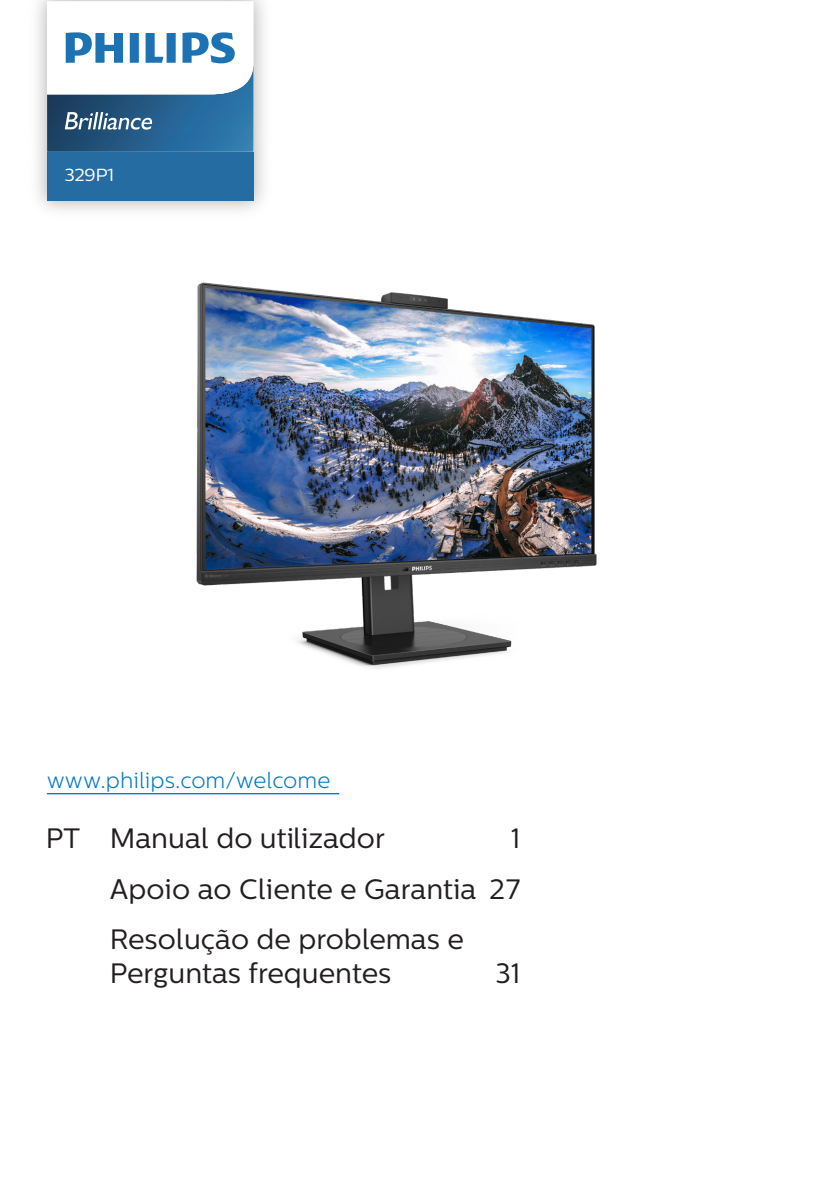
<style>
.page{position:relative;width:840px;height:1191px;background:#fff}
.page>*{position:absolute;margin:0;border:0;box-sizing:border-box;transform-origin:0 0}
.t1{font:28px/33.6px "Centrale Sans";color:#231f20}
.t2{font:300 22px "Centrale Sans";color:#0079c2}
.t3{font:17.4px "Centrale Sans";color:#fff}
</style>
<div class="page">
<hr style="left:47px;top:793px;width:292px;height:1px;background:#0082c5">
<img style="left:196px;top:282px;width:401px;height:386px">
<img style="left:37px;top:0;width:227px;height:126px">
<img style="left:37px;top:126px;width:227px;height:85px">
<div style="left:47px;top:152px;width:206px;height:48px;background:#246ca1"></div>
<svg style="left:47px;top:1px;width:206px;height:151px"></svg>
<p class="t3" style="left:65px;top:164px;width:51px">329P1</p>
<p class="t2" style="left:47px;top:767px;width:285px">www.philips.com/welcome</p>
<p class="t1" style="left:46px;top:822px;width:340px">PT Manual do utilizador</p>
<p class="t1" style="left:510px;top:822px;width:11px">1</p>
<p class="t1" style="left:110px;top:872px;width:412px">Apoio ao Cliente e Garantia 27</p>
<p class="t1" style="left:110px;top:923px;width:355px">Resolução de problemas e<br>Perguntas frequentes</p>
<p class="t1" style="left:494px;top:956px;width:27px">31</p>
</div>
